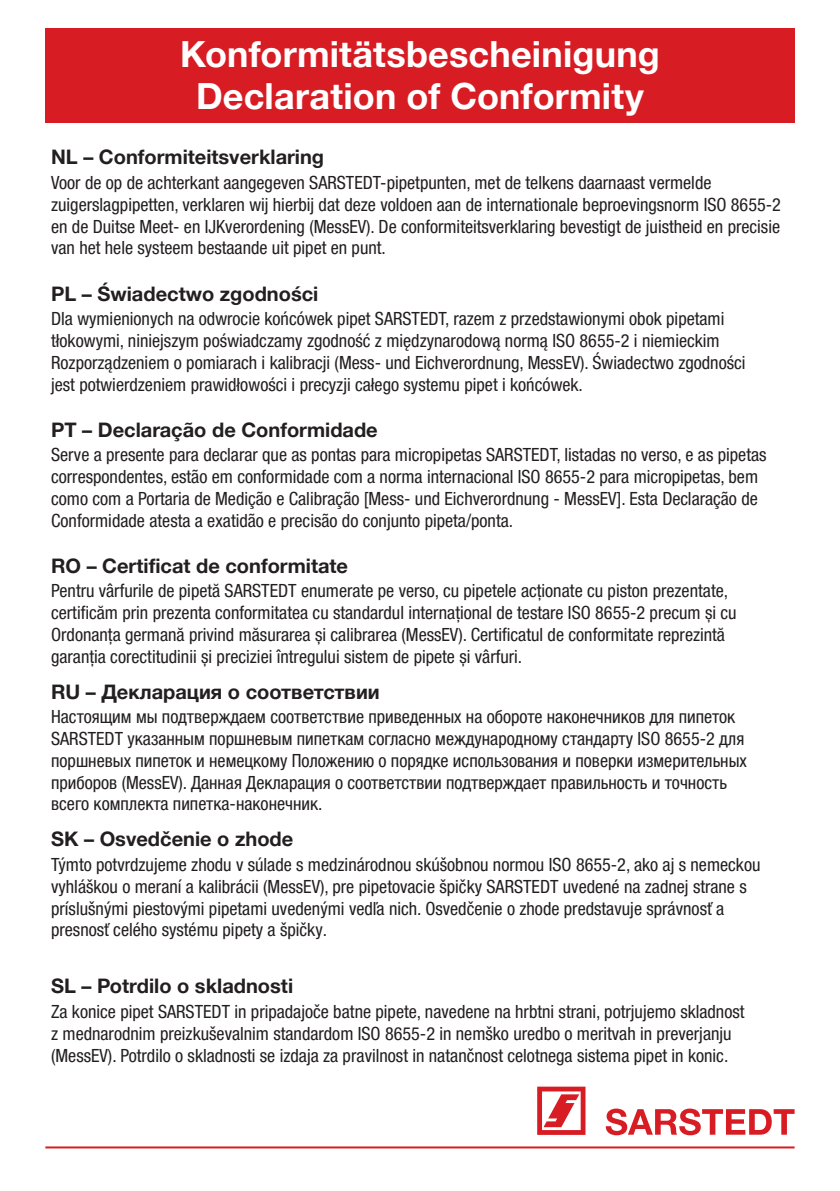
<style>
.page{position:relative;width:840px;height:1191px;background:#fff}
.page>*{position:absolute;margin:0;border:0;box-sizing:border-box;transform-origin:0 0}
.t1{font:700 36px/42px "Helvetica Neue LTW1 G";letter-spacing:.005em;color:#fff;text-align:center}
.t2{font:700 20px "Helvetica Neue LTW1 G";color:#231f20}
.t3{font:condensed 18.2px/21.8px "Helvetica Neue LTW1 G";color:#231f20}
</style>
<div class="page">
<div style="left:45px;top:28px;width:749px;height:94px;background:#d81c23"></div>
<svg style="left:537px;top:1086px;width:48px;height:48px"></svg>
<svg style="left:605px;top:1108px;width:189px;height:27px"></svg>
<hr style="left:45px;top:1146px;width:749px;height:2px;background:#d81c23">
<h1 class="t1" style="left:180px;top:33px;width:481px">Konformitätsbescheinigung<br>Declaration of Conformity</h1>
<p class="t2" style="left:51px;top:145px;width:274px">NL – Conformiteitsverklaring</p>
<p class="t3" style="left:51px;top:172px;width:730px">Voor de op de achterkant aangegeven SARSTEDT-pipetpunten, met de telkens daarnaast vermelde zuigerslagpipetten, verklaren wij hierbij dat deze voldoen aan de internationale beproevingsnorm ISO 8655-2 en de Duitse Meet- en IJKverordening (MessEV). De conformiteitsverklaring bevestigt de juistheid en precisie van het hele systeem bestaande uit pipet en punt.</p>
<p class="t2" style="left:51px;top:281px;width:268px">PL – Świadectwo zgodności</p>
<p class="t3" style="left:51px;top:308px;width:695px">Dla wymienionych na odwrocie końcówek pipet SARSTEDT, razem z przedstawionymi obok pipetami tłokowymi, niniejszym poświadczamy zgodność z międzynarodową normą ISO 8655-2 i niemieckim Rozporządzeniem o pomiarach i kalibracji (Mess- und Eichverordnung, MessEV). Świadectwo zgodności jest potwierdzeniem prawidłowości i precyzji całego systemu pipet i końcówek.</p>
<p class="t2" style="left:51px;top:417px;width:328px">PT – Declaração de Conformidade</p>
<p class="t3" style="left:51px;top:444px;width:716px">Serve a presente para declarar que as pontas para micropipetas SARSTEDT, listadas no verso, e as pipetas correspondentes, estão em conformidade com a norma internacional ISO 8655-2 para micropipetas, bem como com a Portaria de Medição e Calibração [Mess- und Eichverordnung - MessEV]. Esta Declaração de Conformidade atesta a exatidão e precisão do conjunto pipeta/ponta.</p>
<p class="t2" style="left:51px;top:553px;width:298px">RO – Certificat de conformitate</p>
<p class="t3" style="left:51px;top:580px;width:686px">Pentru vârfurile de pipetă SARSTEDT enumerate pe verso, cu pipetele acționate cu piston prezentate, certificăm prin prezenta conformitatea cu standardul internațional de testare ISO 8655-2 precum și cu Ordonanța germană privind măsurarea și calibrarea (MessEV). Certificatul de conformitate reprezintă garanția corectitudinii și preciziei întregului sistem de pipete și vârfuri.</p>
<p class="t2" style="left:51px;top:679px;width:330px">RU – Декларация о соответствии</p>
<p class="t3" style="left:51px;top:706px;width:697px">Настоящим мы подтверждаем соответствие приведенных на обороте наконечников для пипеток SARSTEDT указанным поршневым пипеткам согласно международному стандарту ISO 8655-2 для поршневых пипеток и немецкому Положению о порядке использования и поверки измерительных приборов (MessEV). Данная Декларация о соответствии подтверждает правильность и точность всего комплекта пипетка-наконечник.</p>
<p class="t2" style="left:51px;top:827px;width:243px">SK – Osvedčenie o zhode</p>
<p class="t3" style="left:51px;top:853px;width:710px">Týmto potvrdzujeme zhodu v súlade s medzinárodnou skúšobnou normou ISO 8655-2, ako aj s nemeckou vyhláškou o meraní a kalibrácii (MessEV), pre pipetovacie špičky SARSTEDT uvedené na zadnej strane s príslušnými piestovými pipetami uvedenými vedľa nich. Osvedčenie o zhode predstavuje správnosť a presnosť celého systému pipety a špičky.</p>
<p class="t2" style="left:51px;top:974px;width:243px">SL – Potrdilo o skladnosti</p>
<p class="t3" style="left:51px;top:1000px;width:694px">Za konice pipet SARSTEDT in pripadajoče batne pipete, navedene na hrbtni strani, potrjujemo skladnost z mednarodnim preizkuševalnim standardom ISO 8655-2 in nemško uredbo o meritvah in preverjanju (MessEV). Potrdilo o skladnosti se izdaja za pravilnost in natančnost celotnega sistema pipet in konic.</p>
</div>
